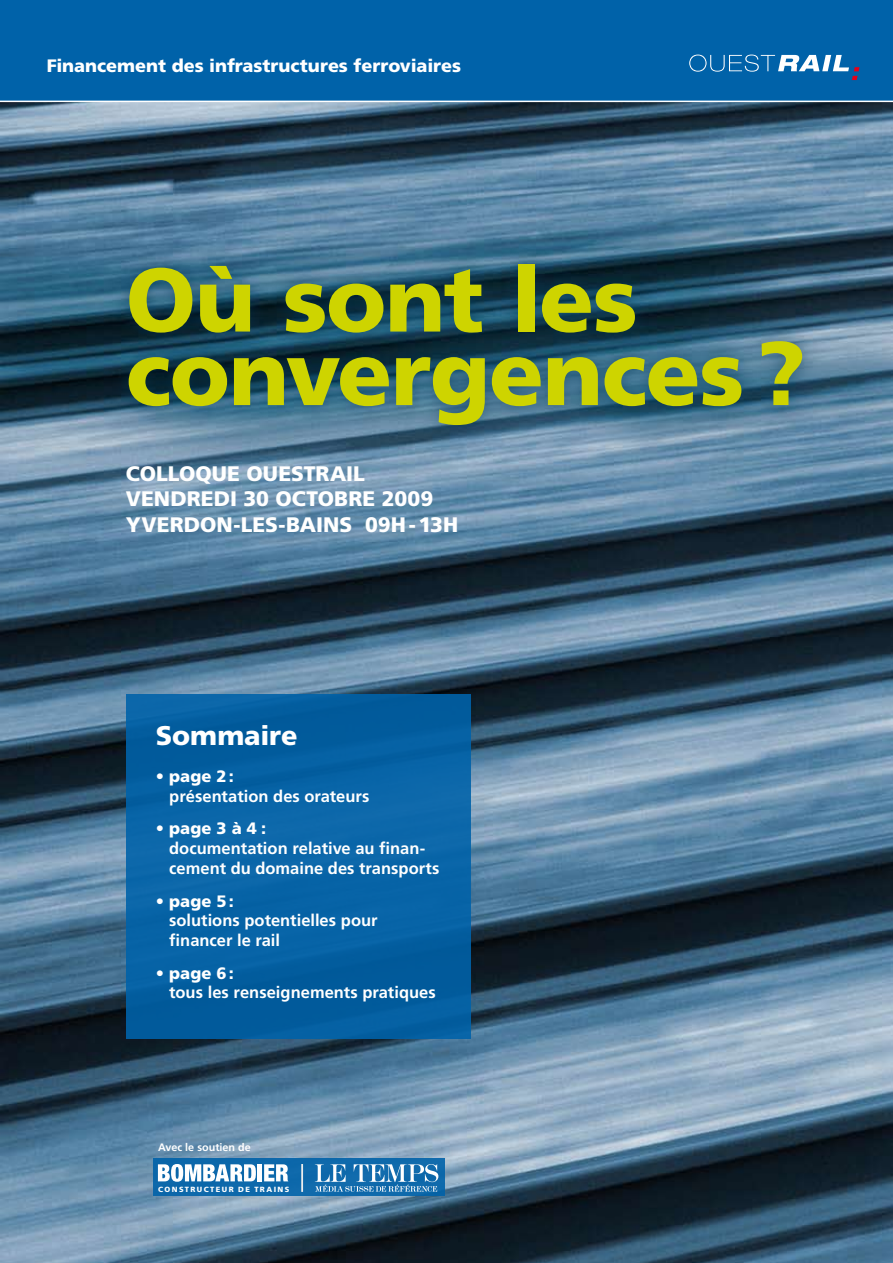
<style>
.page{position:relative;width:893px;height:1263px;background:#fff}
.page>*{position:absolute;margin:0;border:0;box-sizing:border-box;transform-origin:0 0}
.t1{font:900 90px/73.5px "Frutiger";letter-spacing:-.01em;color:#ced400}
.t2{font:900 27px "Frutiger";color:#fff}
.t3{font:900 21px/25.2px "Frutiger";letter-spacing:.005em;color:#fff}
.t4{font:900 18px "Frutiger";color:#fff}
.t5{font:700 16.5px/19.8px "Frutiger";color:#fff}
.t6{font:900 16.5px "Frutiger";color:#fff}
.t7{font:700 10.8px "Frutiger";color:#fff}
.t8{font:900 7.5px "Frutiger";letter-spacing:.19em;color:#fff}
</style>
<div class="page">
<img style="left:0;top:102px;width:893px;height:1161px">
<div style="left:0;top:0;width:893px;height:101px;background:#0062a9"></div>
<div style="left:153px;top:1158px;width:292px;height:38px;background:#0d68ab"></div>
<div style="left:126px;top:694px;width:345px;height:344px;background:#0062a9"></div>
<div style="left:109px;top:244px;width:710px;height:198px;background:#003756;opacity:.64"></div>
<svg style="left:689px;top:55px;width:170px;height:25px"></svg>
<svg style="left:315px;top:1164px;width:123px;height:28px"></svg>
<hr style="left:301px;top:1164px;width:2px;height:28px;background:#eceded">
<svg style="left:158px;top:1164px;width:98px;height:18px"></svg>
<hr style="left:258px;top:1164px;width:4px;height:17px;background:#fff">
<svg style="left:264px;top:1164px;width:24px;height:17px"></svg>
<p class="t4" style="left:47px;top:55px;width:416px">Financement des infrastructures ferroviaires</p>
<h1 class="t1" style="left:126px;top:263px;width:681px">Où sont les convergences?</h1>
<p class="t3" style="left:126px;top:461px;width:235px">Colloque OUESTRAIL vendredi 30 octo</p>
<p class="t3" style="left:126px;top:486px;width:334px;text-indent:208px">bre 2009<br>Yverdon-les-Bains 09H-13H</p>
<h2 class="t2" style="left:156px;top:719px;width:143px">Sommaire</h2>
<p class="t6" style="left:156px;top:766px;width:79px">• page 2:</p>
<p class="t5" style="left:169px;top:786px;width:202px">présentation des orateurs</p>
<p class="t6" style="left:156px;top:819px;width:112px">• page 3 à 4 :</p>
<p class="t5" style="left:169px;top:838px;width:272px">documentation relative au finan&shy;cement du domaine des transports</p>
<p class="t6" style="left:156px;top:891px;width:79px">• page 5:</p>
<p class="t5" style="left:169px;top:911px;width:210px">solutions potentielles pour financer le rail</p>
<p class="t6" style="left:156px;top:963px;width:79px">• page 6:</p>
<p class="t5" style="left:169px;top:983px;width:268px">tous les renseignements pratiques</p>
<p class="t7" style="left:158px;top:1140px;width:94px">Avec le soutien de</p>
<p class="t8" style="left:158px;top:1184px;width:28px">co nstr</p>
<p class="t8" style="left:197px;top:1184px;width:64px">uct eur de trai</p>
<p class="t8" style="left:278px;top:1184px;width:13px">ns</p>
</div>
